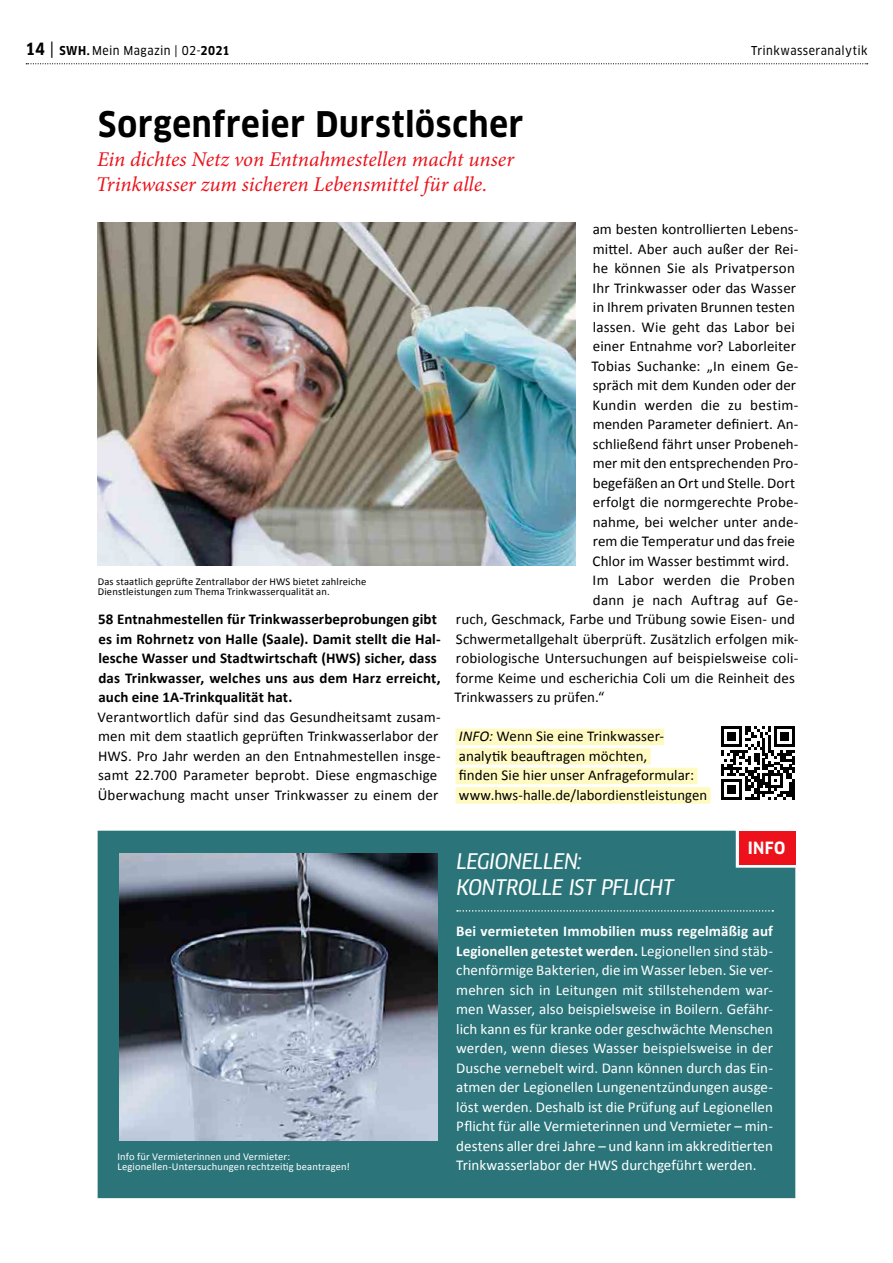
<style>
.page{position:relative;width:893px;height:1263px;background:#fff}
.page>*{position:absolute;margin:0;border:0;box-sizing:border-box;transform-origin:0 0}
.t1{font:700 condensed 34.5px "Clan OT";letter-spacing:.02em;color:#000}
.t2{font:italic 21px/25.2px "Minion Pro";letter-spacing:-.005em;color:#ec111a}
.t3{font:italic 21px/25.5px "Clan OT Narr News";letter-spacing:-.02em;color:#fff}
.t4{font:700 condensed 16.5px "Clan OT";color:#fff}
.t5{font:15px/19.5px "Calibri";letter-spacing:.005em;color:#000}
.t6{font:15px/19.5px "Calibri";color:#fff;text-align:justify}
.t7{font:700 15px/19.5px "Calibri";letter-spacing:.005em;color:#000}
.t8{font:15px "Calibri";letter-spacing:.025em;color:#000}
.t9{font:12px "Clan OT Narr News";letter-spacing:.035em;color:#000}
.t10{font:10.5px/10.5px "Calibri";letter-spacing:.015em;color:#000}
.t11{font:10.5px/10.5px "Calibri";letter-spacing:.015em;color:#fff}
.s1{font-family:"Clan OT";font-weight:700;font-stretch:condensed;font-size:16.5px}
.s2{font-size:16.5px}
.s3{font-family:"Clan OT";font-weight:700;font-stretch:condensed}
.s4{font-style:italic}
.s5{font-weight:700}
</style>
<div class="page">
<svg style="left:26px;top:63px;width:842px;height:1px"></svg>
<div style="left:456px;top:729px;width:208px;height:16px;background:#fffac2"></div>
<div style="left:456px;top:748px;width:195px;height:17px;background:#fffac2"></div>
<div style="left:456px;top:768px;width:241px;height:16px;background:#fffac2"></div>
<div style="left:456px;top:787px;width:254px;height:17px;background:#fffac2"></div>
<div style="left:98px;top:831px;width:697px;height:367px;background:#2b757a"></div>
<div style="left:739px;top:831px;width:56px;height:34px;background:#ec111a"></div>
<svg style="left:457px;top:910px;width:316px;height:2px"></svg>
<img style="left:119px;top:853px;width:319px;height:287px">
<img style="left:98px;top:223px;width:477px;height:342px">
<svg style="left:721px;top:726px;width:74px;height:74px"></svg>
<p class="t9" style="left:26px;top:43px;width:206px"><span class="s1">14</span> <span class="s2">|</span> <span class="s3">SWH.</span> Mein Magazin | 02-<span class="s3">2021</span></p>
<p class="t9" style="left:751px;top:44px;width:118px">Trinkwasseranalytik</p>
<h1 class="t1" style="left:98px;top:104px;width:427px">Sorgenfreier Durstlöscher</h1>
<h2 class="t2" style="left:96px;top:146px;width:420px">Ein dichtes Netz von Entnahmestellen macht unser<br>Trinkwasser zum sicheren Lebensmittel für alle.</h2>
<p class="t10" style="left:98px;top:576px;width:270px">Das staatlich geprüfte Zentrallabor der HWS bietet zahlreiche<br>Dienstleistungen zum Thema Trinkwasserqualität an.</p>
<p class="t7" style="left:98px;top:609px;width:344px">58 Entnahmestellen für Trinkwasserbeprobungen gibt es im Rohrnetz von Halle (Saale). Damit stellt die Hal&shy;lesche Wasser und Stadtwirtschaft (HWS) sicher, dass das Trinkwasser, welches uns aus dem Harz erreicht, auch eine 1A-Trinkqualität hat.</p>
<p class="t5" style="left:98px;top:706px;width:345px">Verantwortlich dafür sind das Gesundheitsamt zusam&shy;men mit dem staatlich geprüften Trinkwasserlabor der HWS. Pro Jahr werden an den Entnahmestellen insge&shy;samt 22.700 Parameter beprobt. Diese engmaschige Überwachung macht unser Trinkwasser zu einem der</p>
<p class="t5" style="left:593px;top:219px;width:207px">am besten kontrollierten Lebens-</p>
<p class="t5" style="left:593px;top:238px;width:207px">mittel. Aber auch außer der Rei-</p>
<p class="t5" style="left:593px;top:258px;width:204px">he können Sie als Privatperson</p>
<p class="t5" style="left:593px;top:277px;width:205px">Ihr Trinkwasser oder das Wasser</p>
<p class="t5" style="left:593px;top:297px;width:204px">in Ihrem privaten Brunnen testen</p>
<p class="t5" style="left:593px;top:316px;width:204px">lassen. Wie geht das Labor bei</p>
<p class="t5" style="left:593px;top:336px;width:205px">einer Entnahme vor? Laborleiter</p>
<p class="t5" style="left:591px;top:355px;width:209px">Tobias Suchanke: „In einem Ge-</p>
<p class="t5" style="left:593px;top:375px;width:205px">spräch mit dem Kunden oder der</p>
<p class="t5" style="left:593px;top:394px;width:207px">Kundin werden die zu bestim-</p>
<p class="t5" style="left:593px;top:414px;width:207px">menden Parameter definiert. An-</p>
<p class="t5" style="left:593px;top:433px;width:207px">schließend fährt unser Probeneh-</p>
<p class="t5" style="left:593px;top:453px;width:207px">mer mit den entsprechenden Pro-</p>
<p class="t5" style="left:593px;top:472px;width:204px">begefäßen an Ort und Stelle. Dort</p>
<p class="t5" style="left:593px;top:492px;width:207px">erfolgt die normgerechte Probe-</p>
<p class="t5" style="left:593px;top:511px;width:207px">nahme, bei welcher unter ande-</p>
<p class="t5" style="left:593px;top:531px;width:204px">rem die Temperatur und das freie</p>
<p class="t5" style="left:593px;top:550px;width:198px">Chlor im Wasser bestimmt wird.</p>
<p class="t8" style="left:593px;top:571px;width:204px">Im Labor werden die Proben</p>
<p class="t5" style="left:593px;top:589px;width:207px">dann je nach Auftrag auf Ge-</p>
<p class="t5" style="left:456px;top:609px;width:340px">ruch, Geschmack, Farbe und Trübung sowie Eisen- und</p>
<p class="t5" style="left:456px;top:628px;width:344px">Schwermetallgehalt überprüft. Zusätzlich erfolgen mik-</p>
<p class="t5" style="left:456px;top:648px;width:344px">robiologische Untersuchungen auf beispielsweise coli-</p>
<p class="t5" style="left:456px;top:667px;width:340px">forme Keime und escherichia Coli um die Reinheit des</p>
<p class="t5" style="left:455px;top:687px;width:151px">Trinkwassers zu prüfen.“</p>
<p class="t5" style="left:459px;top:726px;width:250px"><span class="s4">INFO:</span> Wenn Sie eine Trinkwasser&shy;analytik beauftragen möchten,<br>finden Sie hier unser Anfrageformular: www.hws-halle.de/labordienstleistungen</p>
<p class="t11" style="left:117px;top:1151px;width:234px">Info für Vermieterinnen und Vermieter:<br>Legionellen-Untersuchungen rechtzeitig beantragen!</p>
<h2 class="t3" style="left:456px;top:849px;width:219px">LEGIONELLEN:<br>KONTROLLE IST PFLICHT</h2>
<p class="t4" style="left:748px;top:838px;width:39px">INFO</p>
<p class="t6" style="left:456px;top:921px;width:318px"><span class="s5">Bei vermieteten Immobilien muss regelmäßig auf Legionellen getestet werden.</span> Legionellen sind stäb&shy;chenförmige Bakterien, die im Wasser leben. Sie ver&shy;mehren sich in Leitungen mit stillstehendem war&shy;men Wasser, also beispielsweise in Boilern. Gefähr&shy;lich kann es für kranke oder geschwächte Menschen werden, wenn dieses Wasser beispielsweise in der Dusche vernebelt wird. Dann können durch das Ein&shy;atmen der Legionellen Lungenentzündungen ausge&shy;löst werden. Deshalb ist die Prüfung auf Legionellen Pflicht für alle Vermieterinnen und Vermieter – min&shy;destens aller drei Jahre – und kann im akkreditierten Trinkwasserlabor der HWS durchgeführt werden.</p>
</div>
